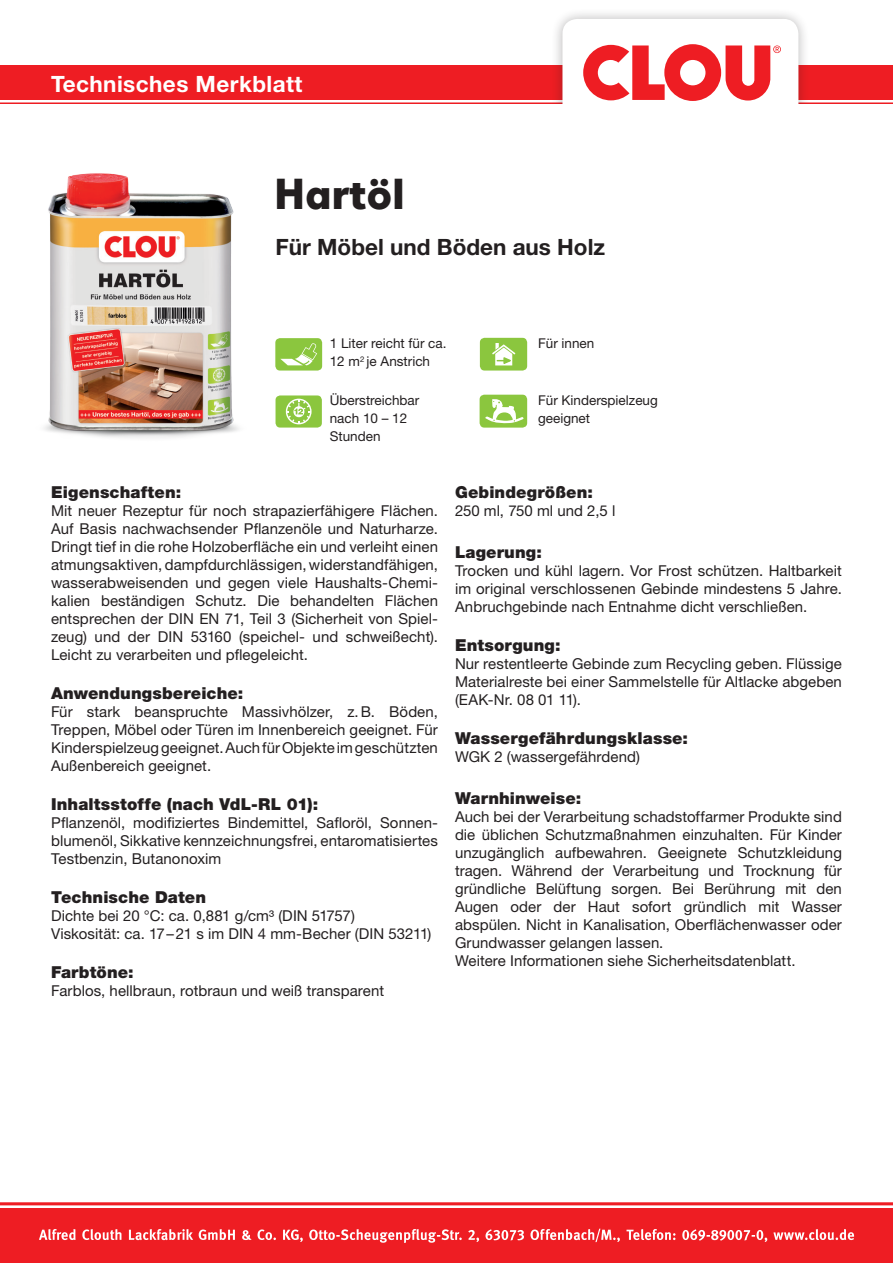
<style>
.page{position:relative;width:893px;height:1263px;background:#fff}
.page>*{position:absolute;margin:0;border:0;box-sizing:border-box;transform-origin:0 0}
.t1{font:700 42px "Montreal";letter-spacing:.04em;color:#231f20}
.t2{font:700 22.5px "Helvetica Neue LT Std";color:#231f20}
.t3{font:700 22.5px "Helvetica Neue LT Std";letter-spacing:.02em;color:#fff}
.t4{font:900 16.5px "Helvetica Neue LT Std";letter-spacing:.005em;color:#231f20}
.t5{font:15px/18px "Helvetica Neue LT Std";letter-spacing:.005em;color:#231f20;text-align:justify}
.t6{font:13.5px/18px "Helvetica Neue LT Std";color:#231f20}
</style>
<div class="page">
<div style="left:0;top:1208px;width:893px;height:55px;background:#ee1d23"></div>
<svg style="left:39px;top:1229px;width:815px;height:14px"></svg>
<hr style="left:0;top:1202px;width:893px;height:3px;background:#ee1d23">
<img style="left:44px;top:173px;width:195px;height:265px">
<div style="left:275px;top:338px;width:47px;height:33px;background:#8bc63e;border-radius:5px"></div>
<svg style="left:280px;top:343px;width:37px;height:22px"></svg>
<div style="left:276px;top:395px;width:46px;height:33px;background:#8bc63e;border-radius:5px"></div>
<svg style="left:286px;top:399px;width:26px;height:25px"></svg>
<div style="left:480px;top:395px;width:47px;height:33px;background:#8bc63e;border-radius:5px"></div>
<svg style="left:485px;top:399px;width:39px;height:25px"></svg>
<div style="left:480px;top:338px;width:47px;height:33px;background:#8bc63e;border-radius:5px"></div>
<svg style="left:492px;top:343px;width:23px;height:22px"></svg>
<div style="left:0;top:66px;width:893px;height:34px;background:#ee1d23"></div>
<hr style="left:0;top:102px;width:893px;height:3px;background:#ee1d23">
<div style="left:551px;top:7px;width:259px;height:146px;background:#231f20;opacity:.33"></div>
<div style="left:562px;top:19px;width:236px;height:122px;background:#fff;border-radius:15px"></div>
<div style="left:0;top:105px;width:893px;height:54px;background:#fff"></div>
<svg style="left:583px;top:44px;width:198px;height:57px"></svg>
<h2 class="t3" style="left:51px;top:70px;width:253px">Technisches Merkblatt</h2>
<h1 class="t1" style="left:276px;top:166px;width:130px">Hartöl</h1>
<h2 class="t2" style="left:276px;top:233px;width:331px">Für Möbel und Böden aus Holz</h2>
<p class="t6" style="left:330px;top:334px;width:118px">1 Liter reicht für ca.<br>12 m<sup>2</sup> je Anstrich</p>
<p class="t6" style="left:330px;top:391px;width:91px">Überstreichbar nach 10 – 12<br>Stunden</p>
<p class="t6" style="left:538px;top:334px;width:58px">Für innen</p>
<p class="t6" style="left:538px;top:391px;width:121px">Für Kinderspielzeug geeignet</p>
<p class="t4" style="left:51px;top:483px;width:132px">Eigenschaften:</p>
<p class="t5" style="left:51px;top:502px;width:388px">Mit neuer Rezeptur für noch strapazierfähigere Flächen.<br>Auf Basis nachwachsender Pflanzenöle und Naturharze.<br>Dringt tief in die rohe Holzoberfläche ein und verleiht einen atmungsaktiven, dampfdurchlässigen, widerstandfähigen, wasserabweisenden und gegen viele Haushalts-Chemi&shy;kalien beständigen Schutz. Die behandelten Flächen entsprechen der DIN EN 71, Teil 3 (Sicherheit von Spiel&shy;zeug) und der DIN 53160 (speichel- und schweißecht).<br>Leicht zu verarbeiten und pflegeleicht.</p>
<p class="t4" style="left:51px;top:684px;width:194px">Anwendungsbereiche:</p>
<p class="t5" style="left:51px;top:703px;width:388px">Für stark beanspruchte Massivhölzer, z.B. Böden, Treppen, Möbel oder Türen im Innenbereich geeignet. Für Kinderspielzeug geeignet. Auch für Objekte im geschützten Außenbereich geeignet.</p>
<p class="t4" style="left:51px;top:795px;width:269px">Inhaltsstoffe (nach VdL-RL 01):</p>
<p class="t5" style="left:51px;top:814px;width:388px">Pflanzenöl, modifiziertes Bindemittel, Safloröl, Sonnen&shy;blumenöl, Sikkative kennzeichnungsfrei, entaromatisiertes Testbenzin, Butanonoxim</p>
<p class="t4" style="left:51px;top:888px;width:157px">Technische Daten</p>
<p class="t5" style="left:51px;top:907px;width:382px">Dichte bei 20 °C: ca. 0,881 g/cm³ (DIN 51757)<br>Viskosität: ca. 17–21 s im DIN 4 mm-Becher (DIN 53211)</p>
<p class="t4" style="left:51px;top:963px;width:84px">Farbtöne:</p>
<p class="t5" style="left:51px;top:982px;width:335px">Farblos, hellbraun, rotbraun und weiß transparent</p>
<p class="t4" style="left:455px;top:483px;width:139px">Gebindegrößen:</p>
<p class="t5" style="left:455px;top:502px;width:162px">250 ml, 750 ml und 2,5 l</p>
<p class="t4" style="left:455px;top:543px;width:88px">Lagerung:</p>
<p class="t5" style="left:455px;top:562px;width:388px">Trocken und kühl lagern. Vor Frost schützen. Haltbarkeit im original verschlossenen Gebinde mindestens 5 Jahre.<br>Anbruchgebinde nach Entnahme dicht verschließen.</p>
<p class="t4" style="left:455px;top:636px;width:107px">Entsorgung:</p>
<p class="t5" style="left:455px;top:655px;width:388px">Nur restentleerte Gebinde zum Recycling geben. Flüssige Materialreste bei einer Sammelstelle für Altlacke abgeben (EAK-Nr. 08 01 11).</p>
<p class="t4" style="left:455px;top:729px;width:235px">Wassergefährdungsklasse:</p>
<p class="t5" style="left:455px;top:748px;width:187px">WGK 2 (wassergefährdend)</p>
<p class="t4" style="left:455px;top:789px;width:128px">Warnhinweise:</p>
<p class="t5" style="left:455px;top:808px;width:388px;text-align:left">Auch bei der Verarbeitung schadstoffarmer Produkte sind die üblichen Schutzmaßnahmen einzuhalten. Für Kinder unzugänglich aufbewahren. Geeignete Schutzkleidung tragen. Während der Verarbeitung und Trocknung für gründliche Belüftung sorgen. Bei Berührung mit den Augen oder der Haut sofort gründlich mit Wasser abspülen. Nicht in Kanalisation, Oberflächenwasser oder Grundwasser gelangen lassen.<br>Weitere Informationen siehe Sicherheitsdatenblatt.</p>
</div>
